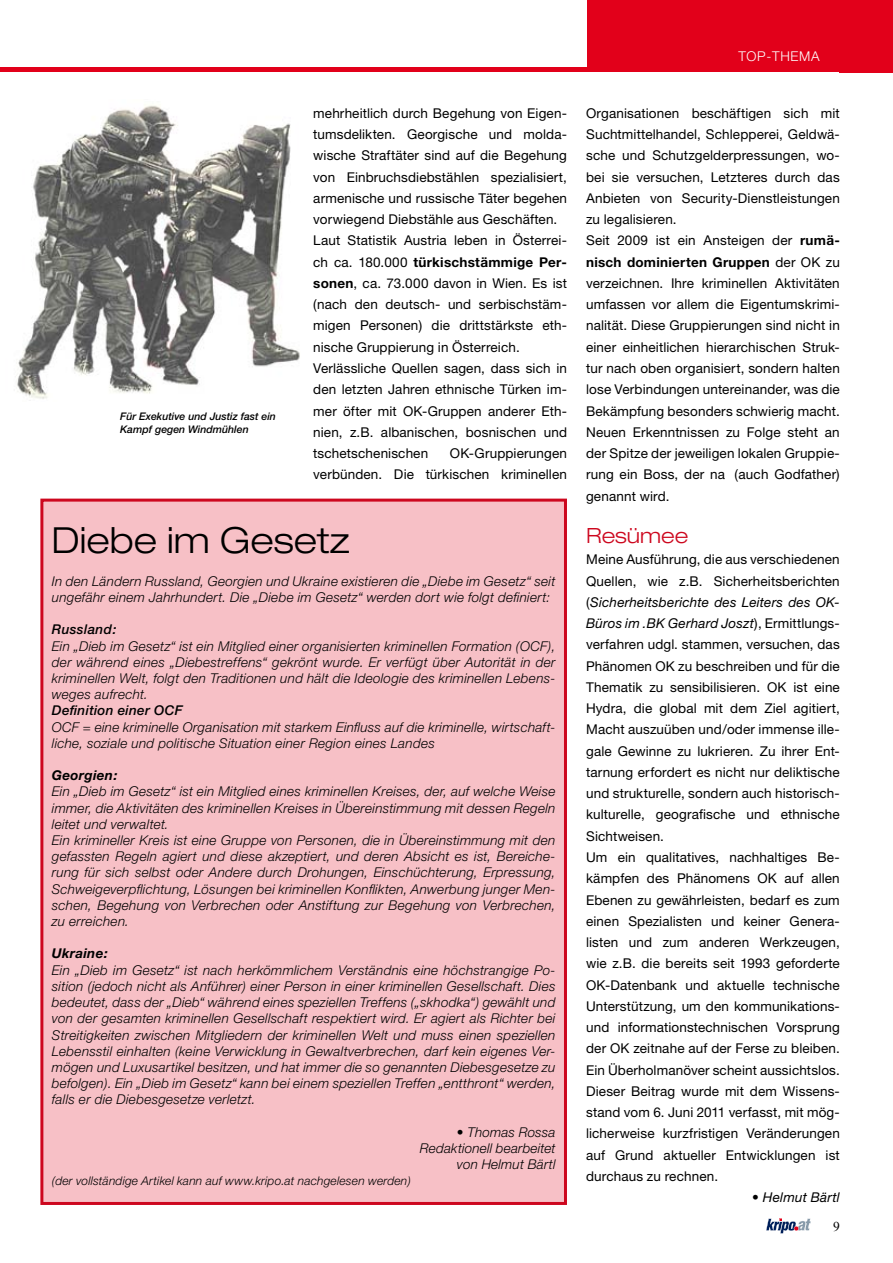
<style>
.page{position:relative;width:893px;height:1263px;background:#fff}
.page>*{position:absolute;margin:0;border:0;box-sizing:border-box;transform-origin:0 0}
.t1{font:300 expanded 36px "Helvetica Neue";color:#000}
.t2{font:300 expanded 21px "Helvetica Neue";color:#cd071e}
.t3{font:13.5px/21.3px "Helvetica Neue";letter-spacing:.01em;color:#000}
.t4{font:italic 300 13.5px/16.2px "Helvetica Neue";letter-spacing:.02em;color:#000}
.t5{font:italic 500 13.5px "Helvetica Neue";letter-spacing:.025em;color:#000}
.t6{font:italic 700 13.5px "Helvetica Neue";letter-spacing:.025em;color:#000}
.t7{font:italic 13.5px "Helvetica Neue";letter-spacing:.015em;color:#000}
.t8{font:300 13.5px "Helvetica Neue";letter-spacing:.05em;color:#fff}
.t9{font:13.5px "Times New Roman";color:#000}
.t10{font:italic 300 12px "Helvetica Neue";letter-spacing:.015em;color:#000}
.t11{font:italic 500 10.5px/12.6px "Helvetica Neue";color:#000}
.s1{font-weight:700}
.s2{font-style:italic}
</style>
<div class="page">
<hr style="left:0;top:68px;width:840px;height:4px;background:#e2001a">
<div style="left:840px;top:0;width:53px;height:72px;background:#e2001a"></div>
<svg style="left:766px;top:1218px;width:45px;height:16px"></svg>
<div style="left:42px;top:500px;width:523px;height:703px;background:#f7c0c6"></div>
<div style="left:40px;top:499px;width:527px;height:706px;border:3px solid #cd071e"></div>
<div style="left:588px;top:0;width:253px;height:69px;background:#e2001a"></div>
<img style="left:17px;top:105px;width:283px;height:294px">
<p class="t11" style="left:120px;top:410px;width:157px">Für Exekutive und Justiz fast ein<br>Kampf gegen Windmühlen</p>
<p class="t3" style="left:313px;top:102px;width:255px">mehrheitlich durch Begehung von Eigen&shy;tumsdelikten. Georgische und molda&shy;wische Straftäter sind auf die Begehung von Einbruchsdiebstählen spezialisiert, armenische und russische Täter begehen vorwiegend Diebstähle aus Geschäften.<br>Laut Statistik Austria leben in Österrei&shy;ch ca. 180.000 <span class="s1">türkischstämmige Per&shy;sonen</span>, ca. 73.000 davon in Wien. Es ist (nach den deutsch- und serbischstäm&shy;migen Personen) die drittstärkste eth&shy;nische Gruppierung in Österreich.<br>Verlässliche Quellen sagen, dass sich in den letzten Jahren ethnische Türken im&shy;mer öfter mit OK-Gruppen anderer Eth&shy;nien, z.B. albanischen, bosnischen und tschetschenischen</p>
<p class="t3" style="left:313px;top:442px;width:255px;text-align:right">OK-Gruppierungen<br>verbünden. Die türkischen kriminellen</p>
<h1 class="t1" style="left:52px;top:519px;width:299px">Diebe im Gesetz</h1>
<p class="t4" style="left:52px;top:573px;width:505px">In den Ländern Russland, Georgien und Ukraine existieren die „Diebe im Gesetz“ seit ungefähr einem Jahrhundert. Die „Diebe im Gesetz“ werden dort wie folgt definiert:</p>
<p class="t5" style="left:52px;top:622px;width:66px">Russland:</p>
<p class="t4" style="left:52px;top:637px;width:505px;text-align:justify">Ein „Dieb im Gesetz“ ist ein Mitglied einer organisierten kriminellen Formation (OCF), der während eines „Diebestreffens“ gekrönt wurde. Er verfügt über Autorität in der kriminellen Welt, folgt den Traditionen und hält die Ideologie des kriminellen Lebens&shy;weges aufrecht.</p>
<p class="t5" style="left:52px;top:703px;width:132px">Definition einer OCF</p>
<p class="t4" style="left:52px;top:718px;width:505px">OCF = eine kriminelle Organisation mit starkem Einfluss auf die kriminelle, wirtschaft&shy;liche, soziale und politische Situation einer Region eines Landes</p>
<p class="t6" style="left:52px;top:767px;width:67px">Georgien:</p>
<p class="t4" style="left:52px;top:783px;width:505px">Ein „Dieb im Gesetz“ ist ein Mitglied eines kriminellen Kreises, der, auf welche Weise immer, die Aktivitäten des kriminellen Kreises in Übereinstimmung mit dessen Regeln leitet und verwaltet.<br>Ein krimineller Kreis ist eine Gruppe von Personen, die in Übereinstimmung mit den gefassten Regeln agiert und diese akzeptiert, und deren Absicht es ist, Bereiche&shy;rung für sich selbst oder Andere durch Drohungen, Einschüchterung, Erpressung, Schweigeverpflichtung, Lösungen bei kriminellen Konflikten, Anwerbung junger Men&shy;schen, Begehung von Verbrechen oder Anstiftung zur Begehung von Verbrechen, zu erreichen.</p>
<p class="t6" style="left:52px;top:945px;width:58px">Ukraine:</p>
<p class="t4" style="left:52px;top:961px;width:505px;text-align:justify">Ein „Dieb im Gesetz“ ist nach herkömmlichem Verständnis eine höchstrangige Po&shy;sition (jedoch nicht als Anführer) einer Person in einer kriminellen Gesellschaft. Dies bedeutet, dass der „Dieb“ während eines speziellen Treffens („skhodka“) gewählt und von der gesamten kriminellen Gesellschaft respektiert wird. Er agiert als Richter bei Streitigkeiten zwischen Mitgliedern der kriminellen Welt und muss einen speziellen Lebensstil einhalten (keine Verwicklung in Gewaltverbrechen, darf kein eigenes Ver&shy;mögen und Luxusartikel besitzen, und hat immer die so genannten Diebesgesetze zu befolgen). Ein „Dieb im Gesetz“ kann bei einem speziellen Treffen „entthront“ werden, falls er die Diebesgesetze verletzt.</p>
<p class="t4" style="left:420px;top:1123px;width:137px;text-align:right">• Thomas Rossa<br>Redaktionell bearbeitet von Helmut Bärtl</p>
<p class="t10" style="left:52px;top:1174px;width:360px">(der vollständige Artikel kann auf www.kripo.at nachgelesen werden)</p>
<p class="t8" style="left:738px;top:47px;width:83px">TOP-THEMA</p>
<p class="t3" style="left:586px;top:102px;width:255px">Organisationen beschäftigen sich mit Suchtmittelhandel, Schlepperei, Geldwä&shy;sche und Schutzgelderpressungen, wo&shy;bei sie versuchen, Letzteres durch das Anbieten von Security-Dienstleistungen zu legalisieren.<br>Seit 2009 ist ein Ansteigen der <span class="s1">rumä&shy;nisch dominierten Gruppen</span> der OK zu verzeichnen. Ihre kriminellen Aktivitäten umfassen vor allem die Eigentumskrimi&shy;nalität. Diese Gruppierungen sind nicht in einer einheitlichen hierarchischen Struk&shy;tur nach oben organisiert, sondern halten lose Verbindungen untereinander, was die Bekämpfung besonders schwierig macht.<br>Neuen Erkenntnissen zu Folge steht an der Spitze der jeweiligen lokalen Gruppie&shy;rung ein Boss, der naş (auch Godfather) genannt wird.</p>
<h2 class="t2" style="left:586px;top:523px;width:104px">Resümee</h2>
<p class="t3" style="left:586px;top:549px;width:255px">Meine Ausführung, die aus verschiedenen Quellen, wie z.B. Sicherheitsberichten (<span class="s2">Sicherheitsberichte des Leiters des OK-Büros im .BK Gerhard Joszt</span>), Ermittlungs&shy;verfahren udgl. stammen, versuchen, das Phänomen OK zu beschreiben und für die Thematik zu sensibilisieren. OK ist eine Hydra, die global mit dem Ziel agitiert, Macht auszuüben und/oder immense ille&shy;gale Gewinne zu lukrieren. Zu ihrer Ent&shy;tarnung erfordert es nicht nur deliktische und strukturelle, sondern auch historisch&shy;kulturelle, geografische und ethnische Sichtweisen.<br>Um ein qualitatives, nachhaltiges Be&shy;kämpfen des Phänomens OK auf allen Ebenen zu gewährleisten, bedarf es zum einen Spezialisten und keiner Genera&shy;listen und zum anderen Werkzeugen, wie z.B. die bereits seit 1993 geforderte OK-Datenbank und aktuelle technische Unterstützung, um den kommunikations&shy;und informationstechnischen Vorsprung der OK zeitnahe auf der Ferse zu bleiben.<br>Ein Überholmanöver scheint aussichtslos.<br>Dieser Beitrag wurde mit dem Wissens&shy;stand vom 6. Juni 2011 verfasst, mit mög&shy;licherweise kurzfristigen Veränderungen auf Grund aktueller Entwicklungen ist durchaus zu rechnen.</p>
<p class="t7" style="left:752px;top:1189px;width:89px">• Helmut Bärtl</p>
<p class="t9" style="left:833px;top:1217px;width:8px">9</p>
</div>
